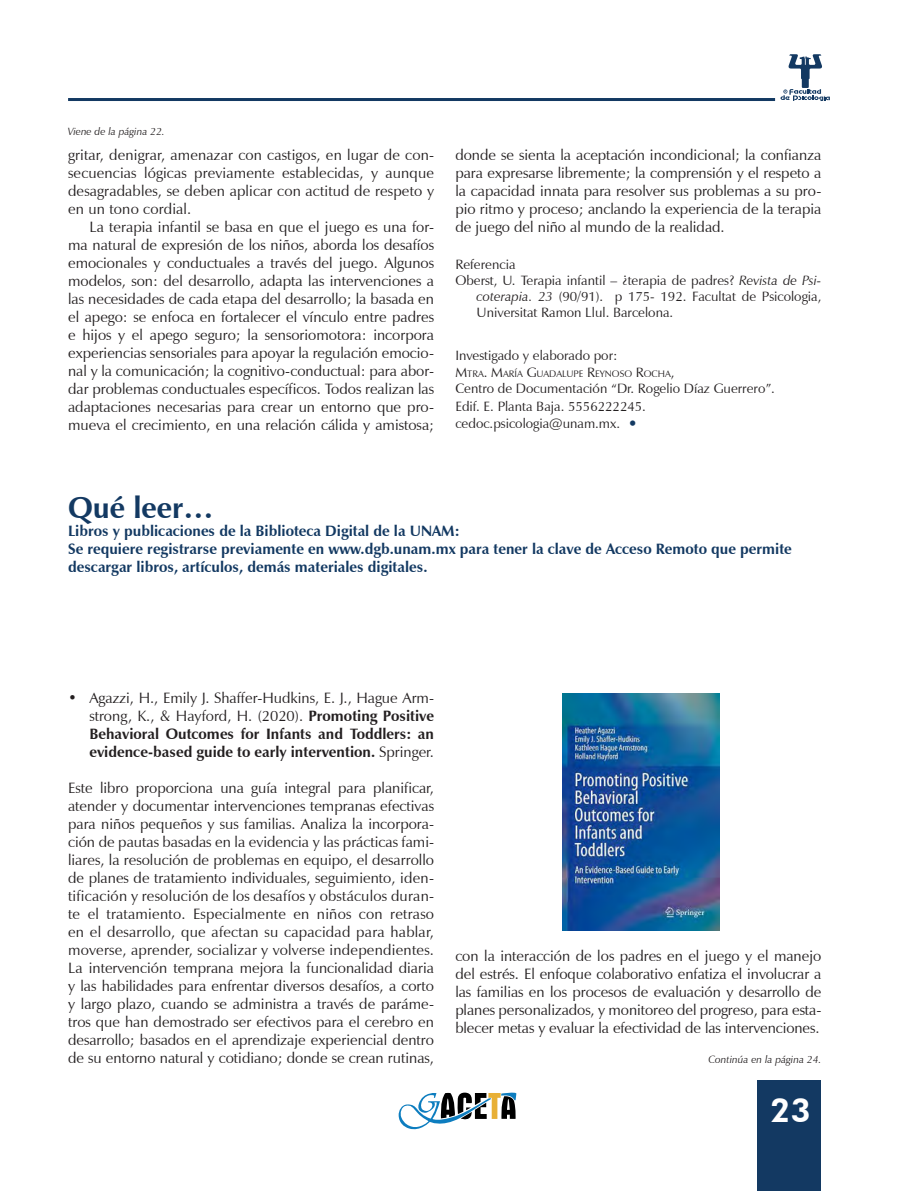
<style>
.page{position:relative;width:915px;height:1191px;background:#fff}
.page>*{position:absolute;margin:0;border:0;box-sizing:border-box;transform-origin:0 0}
.t1{font:800 33px "Futura BT";color:#fff}
.T1{font:700 30px "Zapf Humanist 601 BT";color:#133962}
.Inicio{font:15px/18px "Zapf Humanist 601 BT";color:#231f20;text-align:justify}
.Sangria{font:15px/18px "Zapf Humanist 601 BT";color:#231f20;text-align:justify}
.T3{font:700 15px "Zapf Humanist 601 BT";color:#133962}
.t2{font:700 15px/18px "Zapf Humanist 601 BT";color:#231f20;text-align:justify}
.Referencias{font:13.5px/16.2px "Zapf Humanist 601 BT";color:#231f20;text-align:justify}
.Firma_cargo{font:13.5px "Zapf Humanist 601 BT";color:#231f20}
.Continúa_en{font:italic 10.5px "Zapf Humanist 601 BT";color:#231f20}
.Viene_de{font:italic 10.5px "Zapf Humanist 601 BT";color:#231f20}
.Firma_nombre{font:9.45px "Zapf Humanist 601 BT";color:#231f20}
.s1{font-style:italic}
.s2{font-size:13.5px}
.s3{font-size:18px;color:#133962}
.s4{font-weight:400}
</style>
<div class="page">
<hr style="left:68px;top:98px;width:706px;height:3px;background:#133962">
<svg style="left:780px;top:54px;width:49px;height:47px"></svg>
<div style="left:757px;top:1079px;width:64px;height:112px;background:#133962"></div>
<svg style="left:398px;top:1092px;width:118px;height:38px"></svg>
<img style="left:562px;top:693px;width:157px;height:237px">
<p class="Viene_de" style="left:68px;top:125px;width:98px">Viene de la página 22.</p>
<p class="Sangria" style="left:68px;top:146px;width:367px">gritar, denigrar, amenazar con castigos, en lugar de con&shy;secuencias lógicas previamente establecidas, y aunque desagradables, se deben aplicar con actitud de respeto y en un tono cordial.</p>
<p class="Sangria" style="left:68px;top:218px;width:367px;text-indent:21px">La terapia infantil se basa en que el juego es una for&shy;ma natural de expresión de los niños, aborda los desafíos emocionales y conductuales a través del juego. Algunos modelos, son: del desarrollo, adapta las intervenciones a las necesidades de cada etapa del desarrollo; la basada en el apego: se enfoca en fortalecer el vínculo entre padres e hijos y el apego seguro; la sensoriomotora: incorpora experiencias sensoriales para apoyar la regulación emocio&shy;nal y la comunicación; la cognitivo-conductual: para abor&shy;dar problemas conductuales específicos. Todos realizan las adaptaciones necesarias para crear un entorno que pro&shy;mueva el crecimiento, en una relación cálida y amistosa;</p>
<p class="Sangria" style="left:455px;top:146px;width:367px">donde se sienta la aceptación incondicional; la confianza para expresarse libremente; la comprensión y el respeto a la capacidad innata para resolver sus problemas a su pro&shy;pio ritmo y proceso; anclando la experiencia de la terapia de juego del niño al mundo de la realidad.</p>
<p class="Referencias" style="left:455px;top:256px;width:62px">Referencia</p>
<p class="Referencias" style="left:476px;top:272px;width:346px;text-indent:-21px">Oberst, U. Terapia infantil – ¿terapia de padres? <span class="s1">Revista de Psi&shy;coterapia. 23</span> (90/91). p 175- 192. Facultat de Psicologia, Universitat Ramon Llul. Barcelona.</p>
<p class="Referencias" style="left:455px;top:347px;width:163px">Investigado y elaborado por:</p>
<p class="Firma_nombre" style="left:455px;top:367px;width:221px"><span class="s2">M</span>TRA<span class="s2">. M</span>ARÍA <span class="s2">G</span>UADALUPE <span class="s2">R</span>EYNOSO <span class="s2">R</span>OCHA<span class="s2">,</span></p>
<p class="Firma_cargo" style="left:455px;top:380px;width:321px">Centro de Documentación “Dr. Rogelio Díaz Guerrero”.</p>
<p class="Firma_cargo" style="left:455px;top:398px;width:192px">Edif. E. Planta Baja. 5556222245.</p>
<p class="Firma_cargo" style="left:455px;top:415px;width:184px">cedoc.psicologia@unam.mx. <span class="s3">•</span></p>
<p class="T1" style="left:68px;top:489px;width:147px">Qué leer…</p>
<p class="T3" style="left:68px;top:521px;width:393px">Libros y publicaciones de la Biblioteca Digital de la UNAM:</p>
<p class="T3" style="left:68px;top:539px;width:725px">Se requiere registrarse previamente en www.dgb.unam.mx para tener la clave de Acceso Remoto que permite</p>
<p class="T3" style="left:68px;top:557px;width:361px">descargar libros, artículos, demás materiales digitales.</p>
<p class="t2" style="left:89px;top:689px;width:346px;text-indent:-21px"><span class="s4">• Agazzi, H., Emily J. Shaffer-Hudkins, E. J., Hague Arm&shy;strong, K., &amp; Hayford, H. (2020).</span> Promoting Positive Behavioral Outcomes for Infants and Toddlers: an evidence-based guide to early intervention. <span class="s4">Springer.</span></p>
<p class="Inicio" style="left:68px;top:779px;width:367px">Este libro proporciona una guía integral para planificar, atender y documentar intervenciones tempranas efectivas para niños pequeños y sus familias. Analiza la incorpora&shy;ción de pautas basadas en la evidencia y las prácticas fami&shy;liares, la resolución de problemas en equipo, el desarrollo de planes de tratamiento individuales, seguimiento, iden&shy;tificación y resolución de los desafíos y obstáculos duran&shy;te el tratamiento. Especialmente en niños con retraso en el desarrollo, que afectan su capacidad para hablar, moverse, aprender, socializar y volverse independientes.<br>La intervención temprana mejora la funcionalidad diaria y las habilidades para enfrentar diversos desafíos, a corto y largo plazo, cuando se administra a través de paráme&shy;tros que han demostrado ser efectivos para el cerebro en desarrollo; basados en el aprendizaje experiencial dentro de su entorno natural y cotidiano; donde se crean rutinas,</p>
<p class="Inicio" style="left:455px;top:946px;width:367px">con la interacción de los padres en el juego y el manejo del estrés. El enfoque colaborativo enfatiza el involucrar a las familias en los procesos de evaluación y desarrollo de planes personalizados, y monitoreo del progreso, para esta&shy;blecer metas y evaluar la efectividad de las intervenciones.</p>
<p class="Continúa_en" style="left:708px;top:1053px;width:114px">Continúa en la página 24.</p>
<h1 class="t1" style="left:770px;top:1090px;width:42px">23</h1>
</div>
